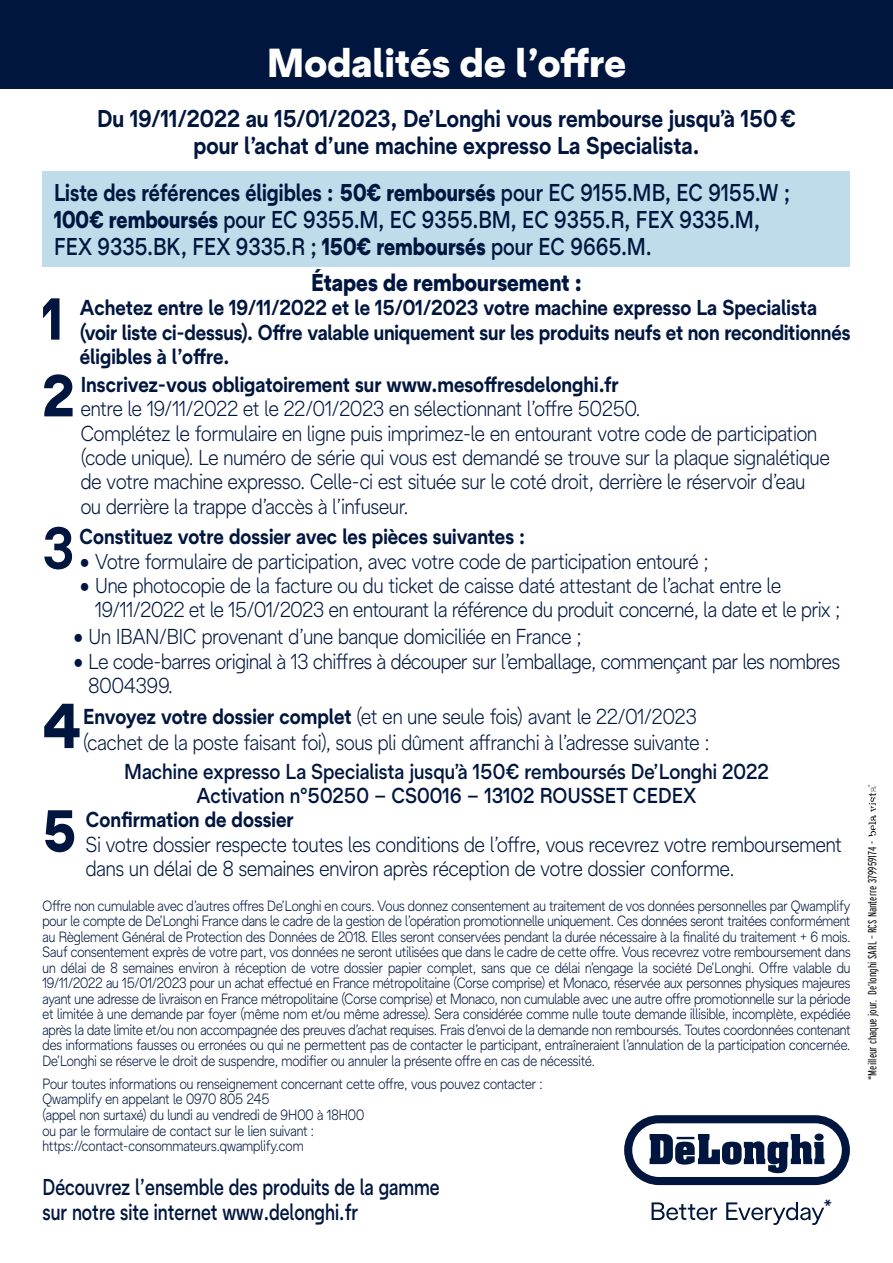
<style>
.page{position:relative;width:893px;height:1263px;background:#fff}
.page>*{position:absolute;margin:0;border:0;box-sizing:border-box;transform-origin:0 0}
.t1{font:900 63.3px "De Longhi Sans";color:#00163f;scale:.9 1}
.t2{font:900 58.95px "De Longhi Sans";color:#00163f;scale:.9 1}
.t3{font:700 58.95px "De Longhi Sans";color:#00163f;scale:.9 1}
.t4{font:900 40.5px "De Longhi Sans";color:#fff}
.t5{font:500 24.3px/27px "De Longhi Sans";color:#00163f;scale:.85 1}
.t6{font:700 24.3px/27px "De Longhi Sans";color:#00163f;text-align:center;scale:.9 1}
.t7{font:900 24.3px "De Longhi Sans";color:#00163f;scale:.9 1}
.t8{font:500 22.95px/25.7px "De Longhi Sans";color:#00163f;scale:.8 1}
.t9{font:300 21.6px/24.3px "De Longhi Sans";color:#00163f;scale:.9 1}
.t10{font:700 21.6px/24.3px "De Longhi Sans";color:#00163f;scale:.9 1}
.t11{font:500 21.6px/24.3px "De Longhi Sans";color:#00163f;text-align:center;scale:.9 1}
.t12{font:20.55px "De Longhi Sans";color:#00163f}
.t13{font:300 14.85px/15.5px "De Longhi Sans";color:#00163f;text-align:justify;scale:.88 1}
.t14{font:300 extra-condensed 11.85px "Interstate";color:#000;scale:1.1 1}
.s1{font-weight:700}
.s2{font-weight:900}
</style>
<div class="page">
<svg style="left:868px;top:784px;width:8px;height:53px"></svg>
<svg style="left:624px;top:1115px;width:226px;height:110px"></svg>
<div style="left:0;top:0;width:893px;height:88px;background:#00163f"></div>
<div style="left:43px;top:171px;width:807px;height:95px;background:#bedcea"></div>
<h3 class="t4" style="left:267px;top:38px;width:361px">Modalités de l’offre</h3>
<h3 class="t6" style="left:97px;top:105px;width:778px">Du 19/11/2022 au 15/01/2023, De’Longhi vous rembourse jusqu’à 150€ pour l’achat d’une machine expresso La Specialista.</h3>
<h3 class="t5" style="left:54px;top:179px;width:867px"><span class="s1">Liste des références éligibles :</span> <span class="s2">50€ remboursés</span> pour EC 9155.MB, EC 9155.W ;<br><span class="s2">100€ remboursés</span> pour EC 9355.M, EC 9355.BM, EC 9355.R, FEX 9335.M,<br>FEX 9335.BK, FEX 9335.R ; <span class="s2">150€ remboursés</span> pour EC 9665.M.</h3>
<h3 class="t7" style="left:311px;top:268px;width:303px">Étapes de remboursement :</h3>
<h2 class="t2" style="left:43px;top:283px;width:25px">1</h2>
<h3 class="t10" style="left:80px;top:295px;width:858px">Achetez entre le 19/11/2022 et le 15/01/2023 votre machine expresso La Specialista (voir liste ci-dessus). Offre valable uniquement sur les produits neufs et non reconditionnés éligibles à l’offre.</h3>
<h2 class="t2" style="left:43px;top:359px;width:37px">2</h2>
<h3 class="t10" style="left:81px;top:372px;width:599px">Inscrivez-vous obligatoirement sur www.mesoffresdelonghi.fr</h3>
<p class="t9" style="left:81px;top:396px;width:834px">entre le 19/11/2022 et le 22/01/2023 en sélectionnant l’offre 50250.<br>Complétez le formulaire en ligne puis imprimez-le en entourant votre code de participation (code unique). Le numéro de série qui vous est demandé se trouve sur la plaque signalétique de votre machine expresso. Celle-ci est située sur le coté droit, derrière le réservoir d’eau ou derrière la trappe d’accès à l’infuseur.</p>
<h2 class="t3" style="left:43px;top:512px;width:36px">3</h2>
<h3 class="t10" style="left:80px;top:524px;width:497px">Constituez votre dossier avec les pièces suivantes :</h3>
<h3 class="t9" style="left:80px;top:549px;width:700px">• Votre formulaire de participation, avec votre code de participation entouré ;</h3>
<h3 class="t9" style="left:95px;top:573px;width:829px;text-indent:-15px">• Une photocopie de la facture ou du ticket de caisse daté attestant de l’achat entre le<br>19/11/2022 et le 15/01/2023 en entourant la référence du produit concerné, la date et le prix ;</h3>
<h3 class="t9" style="left:73px;top:624px;width:566px">• Un IBAN/BIC provenant d’une banque domiciliée en France ;</h3>
<h3 class="t9" style="left:89px;top:648px;width:836px;text-indent:-15px">• Le code-barres original à 13 chiffres à découper sur l’emballage, commençant par les nombres<br>8004399.</h3>
<h1 class="t1" style="left:43px;top:687px;width:45px">4</h1>
<h3 class="t9" style="left:83px;top:703px;width:697px;line-height:26.2px"><span class="s1">Envoyez votre dossier complet</span> (et en une seule fois) avant le 22/01/2023 (cachet de la poste faisant foi), sous pli dûment affranchi à l’adresse suivante :</h3>
<h3 class="t11" style="left:124px;top:758px;width:718px">Machine expresso La Specialista jusqu’à 150€ remboursés De’Longhi 2022<br>Activation n°50250 – CS0016 – 13102 ROUSSET CEDEX</h3>
<h2 class="t2" style="left:43px;top:794px;width:39px">5</h2>
<h3 class="t10" style="left:86px;top:807px;width:232px">Confirmation de dossier</h3>
<h3 class="t9" style="left:86px;top:831px;width:841px">Si votre dossier respecte toutes les conditions de l’offre, vous recevrez votre remboursement dans un délai de 8 semaines environ après réception de votre dossier conforme.</h3>
<p class="t13" style="left:43px;top:897px;width:920px">Offre non cumulable avec d’autres offres De’Longhi en cours. Vous donnez consentement au traitement de vos données personnelles par Qwamplify pour le compte de De’Longhi France dans le cadre de la gestion de l’opération promotionnelle uniquement. Ces données seront traitées conformément au Règlement Général de Protection des Données de 2018. Elles seront conservées pendant la durée nécessaire à la finalité du traitement + 6 mois.<br>Sauf consentement exprès de votre part, vos données ne seront utilisées que dans le cadre de cette offre. Vous recevrez votre remboursement dans un délai de 8 semaines environ à réception de votre dossier papier complet, sans que ce délai n’engage la société De’Longhi. Offre valable du 19/11/2022 au 15/01/2023 pour un achat effectué en France métropolitaine (Corse comprise) et Monaco, réservée aux personnes physiques majeures ayant une adresse de livraison en France métropolitaine (Corse comprise) et Monaco, non cumulable avec une autre offre promotionnelle sur la période et limitée à une demande par foyer (même nom et/ou même adresse). Sera considérée comme nulle toute demande illisible, incomplète, expédiée après la date limite et/ou non accompagnée des preuves d’achat requises. Frais d’envoi de la demande non remboursés. Toutes coordonnées contenant des informations fausses ou erronées ou qui ne permettent pas de contacter le participant, entraîneraient l’annulation de la participation concernée.<br>De’Longhi se réserve le droit de suspendre, modifier ou annuler la présente offre en cas de nécessité.</p>
<p class="t13" style="left:43px;top:1075px;width:570px;text-align:left">Pour toutes informations ou renseignement concernant cette offre, vous pouvez contacter :<br>Qwamplify en appelant le 0970 805 245<br>(appel non surtaxé) du lundi au vendredi de 9H00 à 18H00<br>ou par le formulaire de contact sur le lien suivant : https://contact-consommateurs.qwamplify.com</p>
<h3 class="t8" style="left:43px;top:1173px;width:498px">Découvrez l’ensemble des produits de la gamme sur notre site internet www.delonghi.fr</h3>
<h3 class="t12" style="left:823px;top:1194px;width:10px">*</h3>
<p class="t14" style="left:866px;top:1080px;width:219px;rotate:-90deg">*Meilleur chaque jour. De’longhi SARL – RCS Nanterre 379959174 -</p>
</div>
